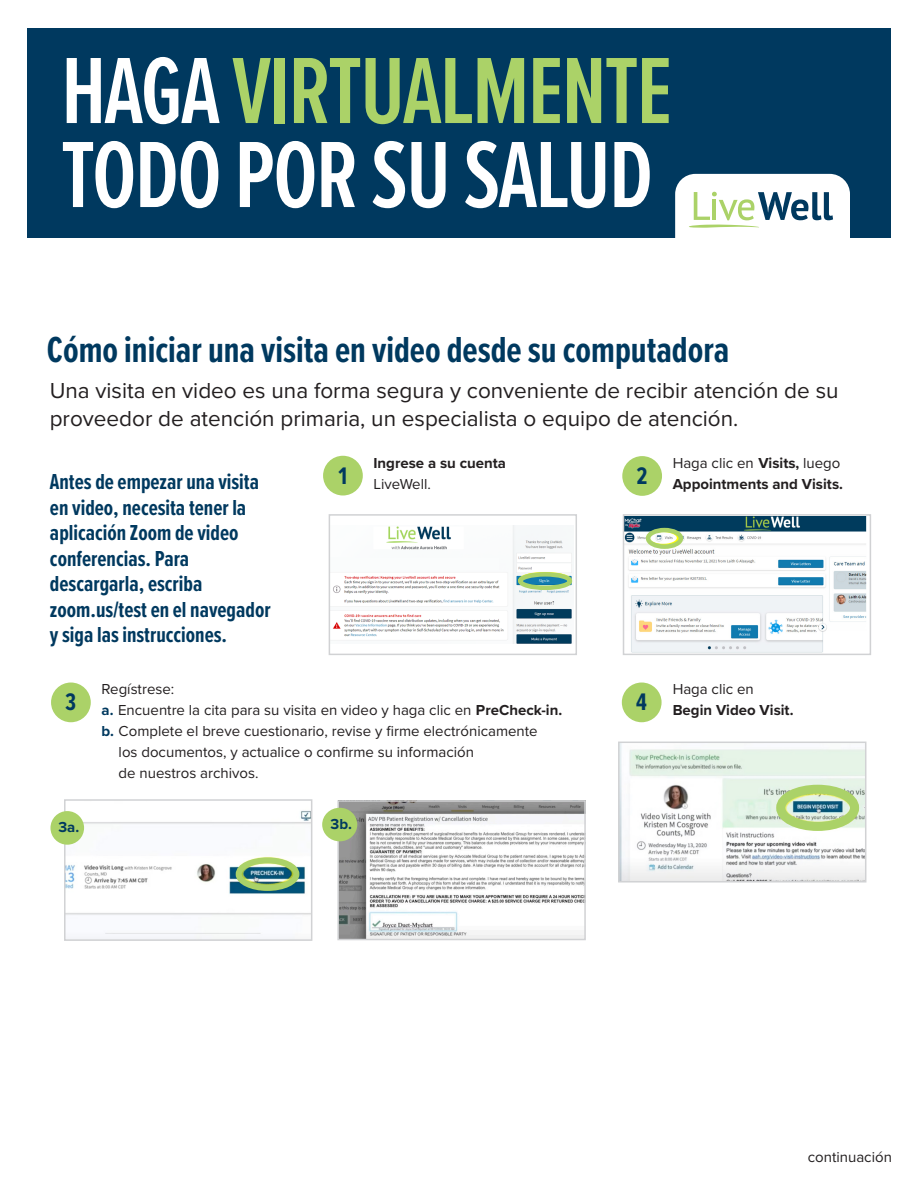
<style>
.page{position:relative;width:918px;height:1188px;background:#fff}
.page>*{position:absolute;margin:0;border:0;box-sizing:border-box;transform-origin:0 0}
.t1{font:600 97.5px "Proxima Nova Ex Cn";letter-spacing:-.02em;color:#abd268}
.t2{font:600 97.5px "Proxima Nova Ex Cn";letter-spacing:-.02em;color:#fff}
.t3{font:700 37.5px "Proxima Nova Ex Cn";color:#00395f}
.t4{font:700 24.9px "Proxima Nova Ex Cn";color:#00395f}
.t5{font:700 22.5px/25.5px "Proxima Nova Ex Cn";color:#00395f}
.t6{font:22.5px/28.5px "Proxima Nova";color:#231f20}
.t7{font:15px/21px "Proxima Nova";color:#231f20}
.t8{font:700 15px/21px "Proxima Nova";color:#231f20}
.t9{font:700 15px "Proxima Nova";color:#00395f}
.s1{color:#fff}
.s2{font-weight:400}
.s3{font-weight:700;color:#00395f}
.s4{font-weight:700}
</style>
<div class="page">
<div style="left:323px;top:456px;width:40px;height:40px;background:#abd268;border-radius:50%"></div>
<div style="left:622px;top:456px;width:40px;height:40px;background:#abd268;border-radius:50%"></div>
<div style="left:51px;top:683px;width:40px;height:39px;background:#abd268;border-radius:50%"></div>
<div style="left:622px;top:683px;width:40px;height:39px;background:#abd268;border-radius:50%"></div>
<div style="left:27px;top:28px;width:864px;height:209px;background:#00395f"></div>
<div style="left:675px;top:174px;width:175px;height:85px;background:#fff;border-radius:20px"></div>
<svg style="left:689px;top:192px;width:144px;height:36px"></svg>
<img style="left:332px;top:526px;width:241px;height:117px">
<div style="left:329px;top:514px;width:248px;height:141px;border:2px solid #d1d2d4"></div>
<img style="left:626px;top:517px;width:241px;height:135px">
<div style="left:623px;top:514px;width:248px;height:141px;border:2px solid #d1d2d4"></div>
<div style="left:518px;top:572px;width:54px;height:18px;border:4px solid #abd268;border-radius:50%"></div>
<div style="left:646px;top:528px;width:37px;height:21px;border:4px solid #abd268;border-radius:50%"></div>
<img style="left:67px;top:811px;width:242px;height:127px">
<div style="left:64px;top:799px;width:248px;height:142px;border:2px solid #d1d2d4"></div>
<img style="left:340px;top:803px;width:243px;height:134px">
<div style="left:337px;top:800px;width:249px;height:140px;border:2px solid #d1d2d4"></div>
<div style="left:50px;top:811px;width:34px;height:34px;background:#abd268;border-radius:50%"></div>
<div style="left:322px;top:808px;width:35px;height:33px;background:#abd268;border-radius:50%"></div>
<div style="left:236px;top:857px;width:63px;height:34px;border:6px solid #abd268;border-radius:50%"></div>
<img style="left:621px;top:745px;width:242px;height:135px">
<div style="left:618px;top:742px;width:248px;height:141px;border:2px solid #d1d2d4"></div>
<div style="left:776px;top:785px;width:83px;height:46px;border:9px solid #abd268;border-radius:50%"></div>
<p class="t1" style="left:61px;top:20px;width:613px"><span class="s1">HAGA</span> VIRTUALMENTE</p>
<p class="t2" style="left:61px;top:104px;width:594px">TODO POR SU SALUD</p>
<p class="t3" style="left:47px;top:323px;width:684px">Cómo iniciar una visita en video desde su computadora</p>
<p class="t6" style="left:50px;top:375px;width:790px">Una visita en video es una forma segura y conveniente de recibir atención de su proveedor de atención primaria, un especialista o equipo de atención.</p>
<p class="t4" style="left:338px;top:457px;width:10px">1</p>
<p class="t4" style="left:636px;top:458px;width:12px">2</p>
<p class="t8" style="left:373px;top:453px;width:134px">Ingrese a su cuenta<br><span class="s2">LiveWell.</span></p>
<p class="t8" style="left:673px;top:453px;width:172px"><span class="s2">Haga clic en</span> Visits, <span class="s2">luego<br></span>Appointments and Visits.</p>
<p class="t5" style="left:50px;top:469px;width:222px">Antes de empezar una visita en video, necesita tener la aplicación Zoom de video conferencias. Para descargarla, escriba zoom.us/test en el navegador y siga las instrucciones.</p>
<p class="t7" style="left:102px;top:678px;width:74px">Regístrese:</p>
<p class="t7" style="left:102px;top:699px;width:462px"><span class="s3">a.</span> Encuentre la cita para su visita en video y haga clic en <span class="s4">PreCheck-in.</span></p>
<p class="t7" style="left:119px;top:720px;width:421px;text-indent:-17px"><span class="s3">b.</span> Complete el breve cuestionario, revise y firme electrónicamente los documentos, y actualice o confirme su información<br>de nuestros archivos.</p>
<p class="t4" style="left:65px;top:684px;width:12px">3</p>
<p class="t4" style="left:636px;top:684px;width:12px">4</p>
<p class="t8" style="left:673px;top:678px;width:122px"><span class="s2">Haga clic en<br></span>Begin Video Visit.</p>
<p class="t9" style="left:58px;top:816px;width:22px">3a.</p>
<p class="t9" style="left:331px;top:813px;width:23px">3b.</p>
<p class="t7" style="left:808px;top:1146px;width:86px">continuación</p>
</div>
